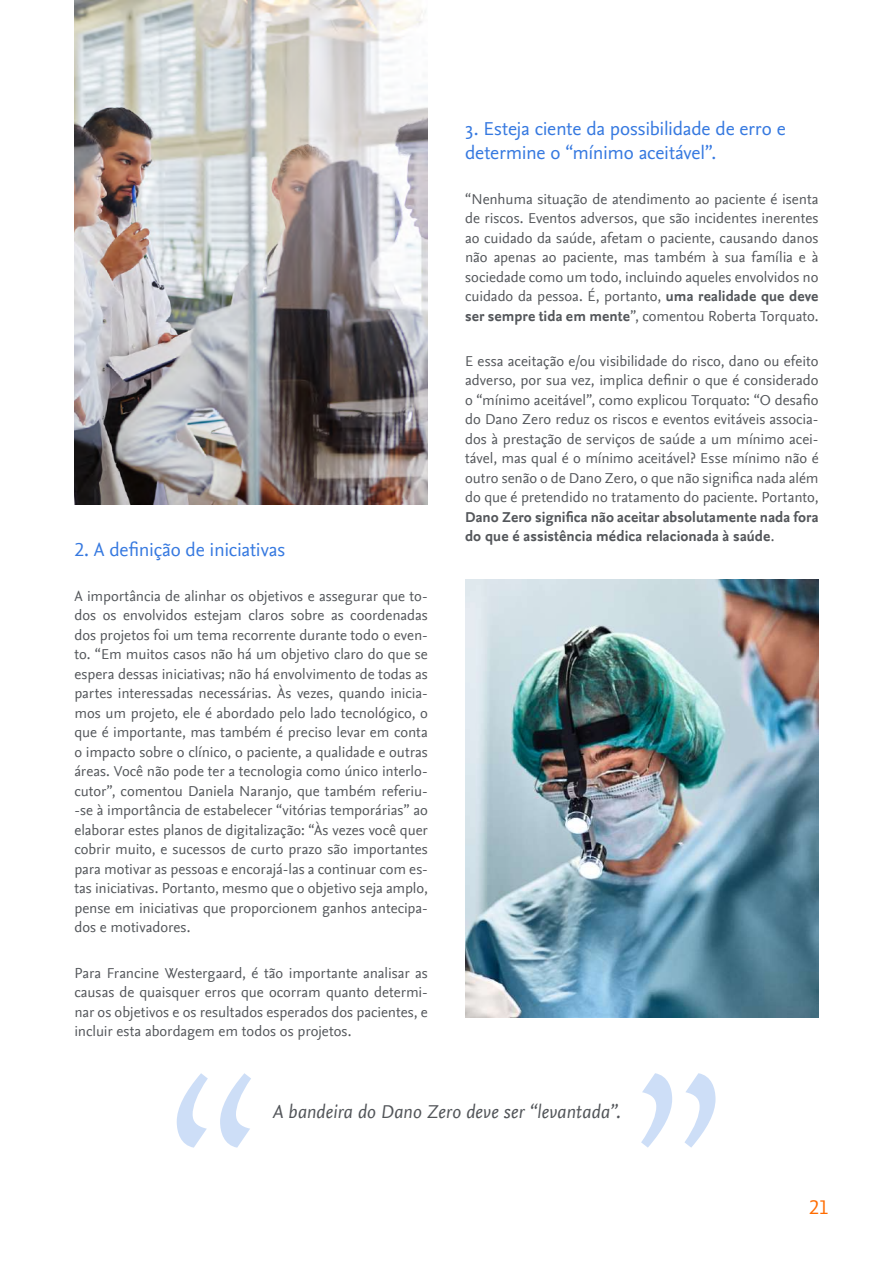
<style>
.page{position:relative;width:893px;height:1263px;background:#fff}
.page>*{position:absolute;margin:0;border:0;box-sizing:border-box;transform-origin:0 0}
.t1{font:300 22.5px "Elsevier Display";color:#ff6c00}
.t2{font:19.5px/23.4px "Nexus Sans Pro";letter-spacing:-.01em;color:#3679e0}
.t3{font:italic 19.5px "Nexus Sans Offc Pro";letter-spacing:-.005em;color:#53565a}
.t4{font:19.5px "Nexus Sans Offc Pro";letter-spacing:-.015em;color:#3679e0}
.t5{font:15px/19.5px "Nexus Sans Offc Pro";color:#53565a;text-align:justify}
.t6{font:700 15px/19.5px "Nexus Sans Offc Pro";letter-spacing:.005em;color:#53565a}
.s1{font-weight:700}
.s2{font-weight:400}
</style>
<div class="page">
<svg style="left:177px;top:1073px;width:74px;height:75px"></svg>
<svg style="left:641px;top:1073px;width:74px;height:75px"></svg>
<img style="left:465px;top:579px;width:354px;height:438px">
<img style="left:74px;top:0;width:354px;height:504px">
<h2 class="t4" style="left:74px;top:535px;width:212px">2. A definição de iniciativas</h2>
<p class="t5" style="left:74px;top:585px;width:355px">A importância de alinhar os objetivos e assegurar que to&shy;dos os envolvidos estejam claros sobre as coordenadas dos projetos foi um tema recorrente durante todo o even&shy;to. “Em muitos casos não há um objetivo claro do que se espera dessas iniciativas; não há envolvimento de todas as partes interessadas necessárias. Às vezes, quando inicia&shy;mos um projeto, ele é abordado pelo lado tecnológico, o que é importante, mas também é preciso levar em conta o impacto sobre o clínico, o paciente, a qualidade e outras áreas. Você não pode ter a tecnologia como único interlo&shy;cutor”, comentou Daniela Naranjo, que também referiu--se à importância de estabelecer “vitórias temporárias” ao elaborar estes planos de digitalização: “Às vezes você quer cobrir muito, e sucessos de curto prazo são importantes para motivar as pessoas e encorajá-las a continuar com es&shy;tas iniciativas. Portanto, mesmo que o objetivo seja amplo, pense em iniciativas que proporcionem ganhos antecipa&shy;dos e motivadores.</p>
<p class="t5" style="left:74px;top:962px;width:355px">Para Francine Westergaard, é tão importante analisar as causas de quaisquer erros que ocorram quanto determi&shy;nar os objetivos e os resultados esperados dos pacientes, e incluir esta abordagem em todos os projetos.</p>
<h2 class="t2" style="left:465px;top:116px;width:322px">3. Esteja ciente da possibilidade de erro e determine o “mínimo aceitável”.</h2>
<p class="t5" style="left:465px;top:188px;width:355px">“Nenhuma situação de atendimento ao paciente é isenta de riscos. Eventos adversos, que são incidentes inerentes ao cuidado da saúde, afetam o paciente, causando danos não apenas ao paciente, mas também à sua família e à sociedade como um todo, incluindo aqueles envolvidos no cuidado da pessoa. É, portanto, <span class="s1">uma realidade que deve ser sempre tida em mente</span>”, comentou Roberta Torquato.</p>
<p class="t5" style="left:465px;top:350px;width:355px">E essa aceitação e/ou visibilidade do risco, dano ou efeito adverso, por sua vez, implica definir o que é considerado o “mínimo aceitável”, como explicou Torquato: “O desafio do Dano Zero reduz os riscos e eventos evitáveis associa&shy;dos à prestação de serviços de saúde a um mínimo acei&shy;tável, mas qual é o mínimo aceitável? Esse mínimo não é outro senão o de Dano Zero, o que não significa nada além do que é pretendido no tratamento do paciente. Portanto,</p>
<p class="t6" style="left:465px;top:506px;width:355px">Dano Zero significa não aceitar absolutamente nada fora do que é assistência médica relacionada à saúde<span class="s2">.</span></p>
<h2 class="t3" style="left:272px;top:1096px;width:350px">A bandeira do Dano Zero deve ser “levantada”.</h2>
<h1 class="t1" style="left:809px;top:1194px;width:20px">21</h1>
</div>
